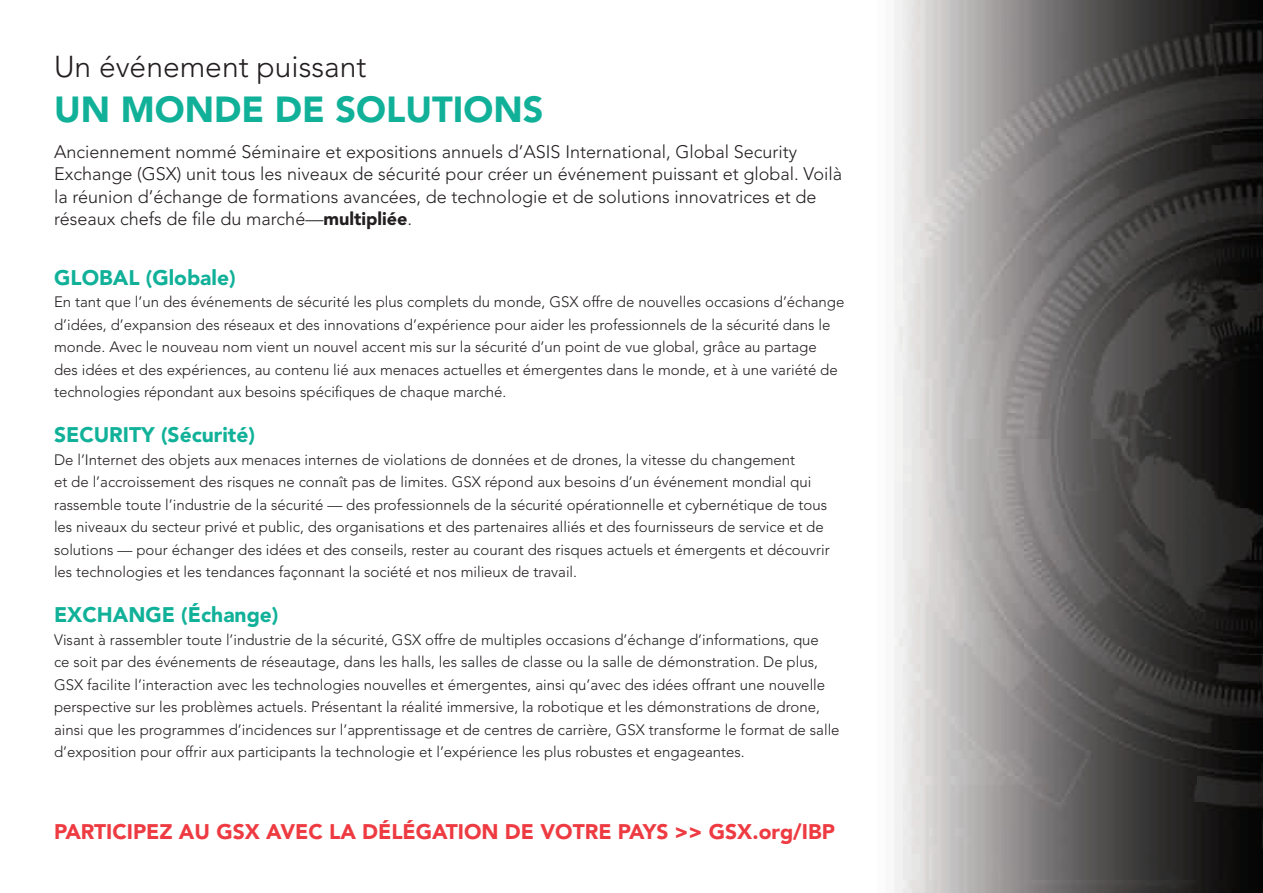
<style>
.page{position:relative;width:1263px;height:893px;background:#fff}
.page>*{position:absolute;margin:0;border:0;box-sizing:border-box;transform-origin:0 0}
.t1{font:900 36px "Avenir LT Std";color:#11b199}
.t2{font:300 30px "Avenir LT Std";color:#231f20}
.t3{font:900 21px "Avenir LT Std";color:#ee3a41}
.t4{font:900 21px "Avenir LT Std";color:#11b199}
.t5{font:300 18px/22.5px "Avenir LT Std";color:#231f20}
.t6{font:300 15px/22.5px "Avenir LT Std";color:#231f20}
.s1{font-weight:900}
</style>
<div class="page">
<img style="left:894px;top:0;width:368px;height:893px">
<h2 class="t2" style="left:54px;top:49px;width:314px">Un événement puissant</h2>
<h1 class="t1" style="left:54px;top:87px;width:491px">UN MONDE DE SOLUTIONS</h1>
<p class="t5" style="left:54px;top:140px;width:789px">Anciennement nommé Séminaire et expositions annuels d’ASIS International, Global Security Exchange (GSX) unit tous les niveaux de sécurité pour créer un événement puissant et global. Voilà la réunion d’échange de formations avancées, de technologie et de solutions innovatrices et de réseaux chefs de file du marché—<span class="s1">multipliée</span>.</p>
<h3 class="t4" style="left:54px;top:265px;width:183px">GLOBAL (Globale)</h3>
<p class="t6" style="left:54px;top:291px;width:791px">En tant que l’un des événements de sécurité les plus complets du monde, GSX offre de nouvelles occasions d’échange d’idées, d’expansion des réseaux et des innovations d’expérience pour aider les professionnels de la sécurité dans le monde. Avec le nouveau nom vient un nouvel accent mis sur la sécurité d’un point de vue global, grâce au partage<br>des idées et des expériences, au contenu lié aux menaces actuelles et émergentes dans le monde, et à une variété de technologies répondant aux besoins spécifiques de chaque marché.</p>
<h3 class="t4" style="left:54px;top:422px;width:203px">SECURITY (Sécurité)</h3>
<p class="t6" style="left:54px;top:448px;width:777px">De l’Internet des objets aux menaces internes de violations de données et de drones, la vitesse du changement<br>et de l’accroissement des risques ne connaît pas de limites. GSX répond aux besoins d’un événement mondial qui rassemble toute l’industrie de la sécurité — des professionnels de la sécurité opérationnelle et cybernétique de tous les niveaux du secteur privé et public, des organisations et des partenaires alliés et des fournisseurs de service et de solutions — pour échanger des idées et des conseils, rester au courant des risques actuels et émergents et découvrir les technologies et les tendances façonnant la société et nos milieux de travail.</p>
<h3 class="t4" style="left:54px;top:602px;width:226px">EXCHANGE (Échange)</h3>
<p class="t6" style="left:54px;top:628px;width:787px">Visant à rassembler toute l’industrie de la sécurité, GSX offre de multiples occasions d’échange d’informations, que<br>ce soit par des événements de réseautage, dans les halls, les salles de classe ou la salle de démonstration. De plus, GSX facilite l’interaction avec les technologies nouvelles et émergentes, ainsi qu’avec des idées offrant une nouvelle perspective sur les problèmes actuels. Présentant la réalité immersive, la robotique et les démonstrations de drone, ainsi que les programmes d’incidences sur l’apprentissage et de centres de carrière, GSX transforme le format de salle d’exposition pour offrir aux participants la technologie et l’expérience les plus robustes et engageantes.</p>
<h3 class="t3" style="left:54px;top:819px;width:782px">PARTICIPEZ AU GSX AVEC LA DÉLÉGATION DE VOTRE PAYS &gt;&gt; GSX.org/IBP</h3>
</div>
